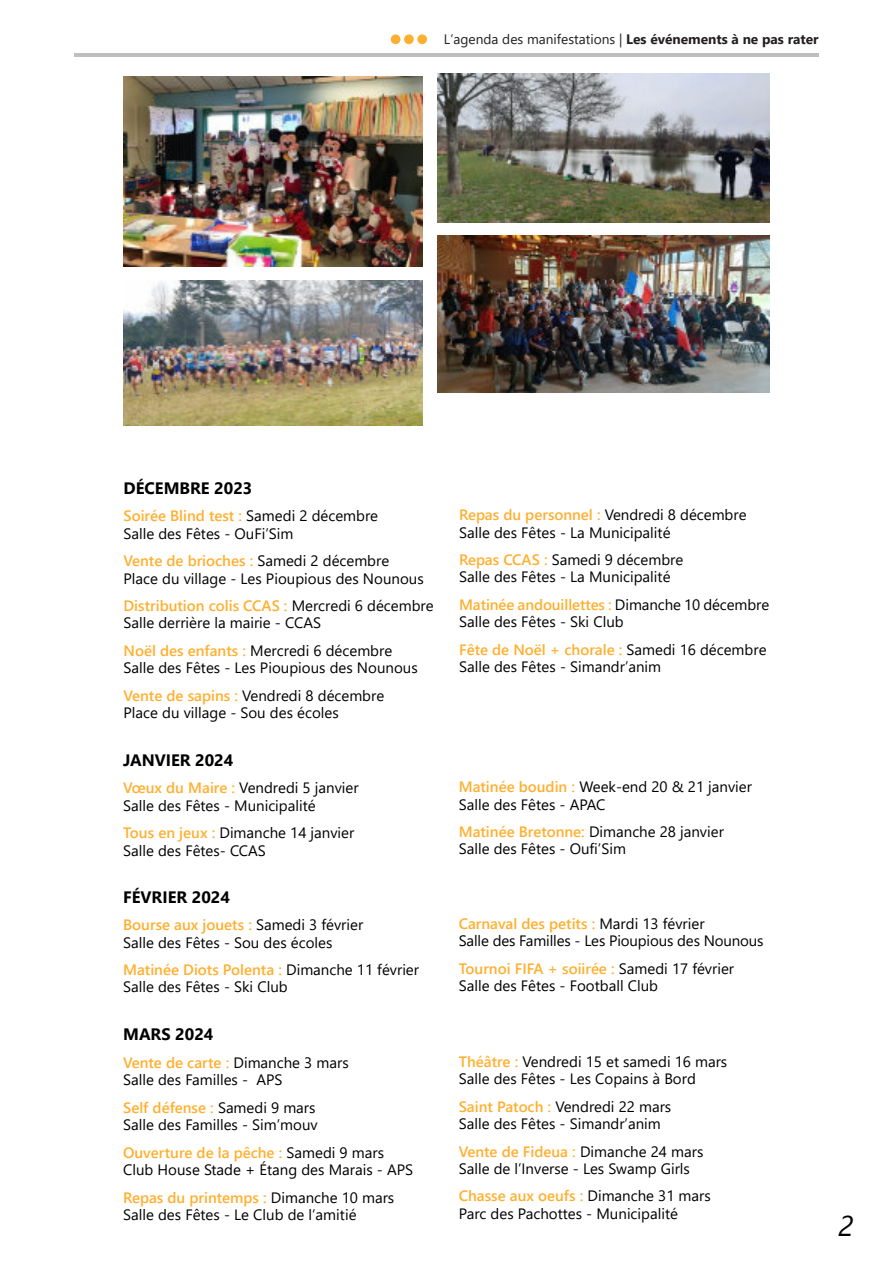
<style>
.page{position:relative;width:893px;height:1263px;background:#fff}
.page>*{position:absolute;margin:0;border:0;box-sizing:border-box;transform-origin:0 0}
.t1{font:italic 28.5px "Segoe UI";color:#000;scale:.96 1}
.t2{font:700 16.5px "Segoe UI";color:#000}
.t3{font:15px/17.2px "Segoe UI";color:#000}
.t4{font:13.65px "Segoe UI";color:#231f20}
.s1{font-weight:700}
.s2{font-weight:600;color:#ffaf2f}
</style>
<div class="page">
<img style="left:124px;top:76px;width:298px;height:191px">
<img style="left:437px;top:73px;width:332px;height:149px">
<img style="left:124px;top:281px;width:298px;height:145px">
<img style="left:437px;top:235px;width:332px;height:158px">
<hr style="left:74px;top:53px;width:745px;height:3px;background:#bfbfbf">
<div style="left:404px;top:34px;width:10px;height:10px;background:#ffaf2f;border-radius:50%"></div>
<div style="left:417px;top:34px;width:10px;height:10px;background:#ffaf2f;border-radius:50%"></div>
<div style="left:391px;top:34px;width:9px;height:10px;background:#ffaf2f;border-radius:50%"></div>
<p class="t4" style="left:444px;top:34px;width:376px">L’agenda des manifestations | <span class="s1">Les événements à ne pas rater</span></p>
<p class="t2" style="left:124px;top:482px;width:130px">DÉCEMBRE 2023</p>
<p class="t3" style="left:124px;top:509px;width:256px"><span class="s2">Soirée Blind test :</span> Samedi 2 décembre<br>Salle des Fêtes - OuFi’Sim</p>
<p class="t3" style="left:124px;top:554px;width:302px"><span class="s2">Vente de brioches :</span> Samedi 2 décembre<br>Place du village - Les Pioupious des Nounous</p>
<p class="t3" style="left:124px;top:599px;width:312px"><span class="s2">Distribution colis CCAS :</span> Mercredi 6 décembre<br>Salle derrière la mairie - CCAS</p>
<p class="t3" style="left:124px;top:643px;width:296px"><span class="s2">Noël des enfants :</span> Mercredi 6 décembre<br>Salle des Fêtes - Les Pioupious des Nounous</p>
<p class="t3" style="left:124px;top:688px;width:262px"><span class="s2">Vente de sapins :</span> Vendredi 8 décembre<br>Place du village - Sou des écoles</p>
<p class="t2" style="left:123px;top:754px;width:112px">JANVIER 2024</p>
<p class="t3" style="left:123px;top:781px;width:237px"><span class="s2">Vœux du Maire :</span> Vendredi 5 janvier<br>Salle des Fêtes - Municipalité</p>
<p class="t3" style="left:123px;top:826px;width:233px"><span class="s2">Tous en jeux :</span> Dimanche 14 janvier<br>Salle des Fêtes- CCAS</p>
<p class="t2" style="left:123px;top:891px;width:108px">FÉVRIER 2024</p>
<p class="t3" style="left:123px;top:918px;width:242px"><span class="s2">Bourse aux jouets :</span> Samedi 3 février<br>Salle des Fêtes - Sou des écoles</p>
<p class="t3" style="left:123px;top:963px;width:297px"><span class="s2">Matinée Diots Polenta :</span> Dimanche 11 février<br>Salle des Fêtes - Ski Club</p>
<p class="t2" style="left:123px;top:1028px;width:92px">MARS 2024</p>
<p class="t3" style="left:123px;top:1055px;width:227px"><span class="s2">Vente de carte :</span> Dimanche 3 mars<br>Salle des Familles - APS</p>
<p class="t3" style="left:123px;top:1100px;width:196px"><span class="s2">Self défense :</span> Samedi 9 mars<br>Salle des Familles - Sim’mouv</p>
<p class="t3" style="left:123px;top:1145px;width:291px"><span class="s2">Ouverture de la pêche :</span> Samedi 9 mars<br>Club House Stade + Étang des Marais - APS</p>
<p class="t3" style="left:123px;top:1190px;width:273px"><span class="s2">Repas du printemps :</span> Dimanche 10 mars<br>Salle des Fêtes - Le Club de l’amitié</p>
<p class="t3" style="left:459px;top:508px;width:289px"><span class="s2">Repas du personnel :</span> Vendredi 8 décembre<br>Salle des Fêtes - La Municipalité</p>
<p class="t3" style="left:459px;top:553px;width:226px"><span class="s2">Repas CCAS :</span> Samedi 9 décembre<br>Salle des Fêtes - La Municipalité</p>
<p class="t3" style="left:459px;top:598px;width:312px"><span class="s2">Matinée andouillettes :</span> Dimanche 10 décembre<br>Salle des Fêtes - Ski Club</p>
<p class="t3" style="left:459px;top:642px;width:309px"><span class="s2">Fête de Noël + chorale :</span> Samedi 16 décembre<br>Salle des Fêtes - Simandr’anim</p>
<p class="t3" style="left:459px;top:780px;width:295px"><span class="s2">Matinée boudin :</span> Week-end 20 &amp; 21 janvier<br>Salle des Fêtes - APAC</p>
<p class="t3" style="left:459px;top:825px;width:267px"><span class="s2">Matinée Bretonne:</span> Dimanche 28 janvier<br>Salle des Fêtes - Oufi’Sim</p>
<p class="t3" style="left:459px;top:917px;width:306px"><span class="s2">Carnaval des petits :</span> Mardi 13 février<br>Salle des Familles - Les Pioupious des Nounous</p>
<p class="t3" style="left:459px;top:961px;width:277px"><span class="s2">Tournoi FIFA + soiirée :</span> Samedi 17 février<br>Salle des Fêtes - Football Club</p>
<p class="t3" style="left:459px;top:1054px;width:270px"><span class="s2">Théâtre :</span> Vendredi 15 et samedi 16 mars<br>Salle des Fêtes - Les Copains à Bord</p>
<p class="t3" style="left:459px;top:1099px;width:214px"><span class="s2">Saint Patoch :</span> Vendredi 22 mars<br>Salle des Fêtes - Simandr’anim</p>
<p class="t3" style="left:459px;top:1144px;width:246px"><span class="s2">Vente de Fideua :</span> Dimanche 24 mars<br>Salle de l’Inverse - Les Swamp Girls</p>
<p class="t3" style="left:459px;top:1189px;width:254px"><span class="s2">Chasse aux oeufs :</span> Dimanche 31 mars<br>Parc des Pachottes - Municipalité</p>
<h1 class="t1" style="left:839px;top:1215px;width:17px">2</h1>
</div>
